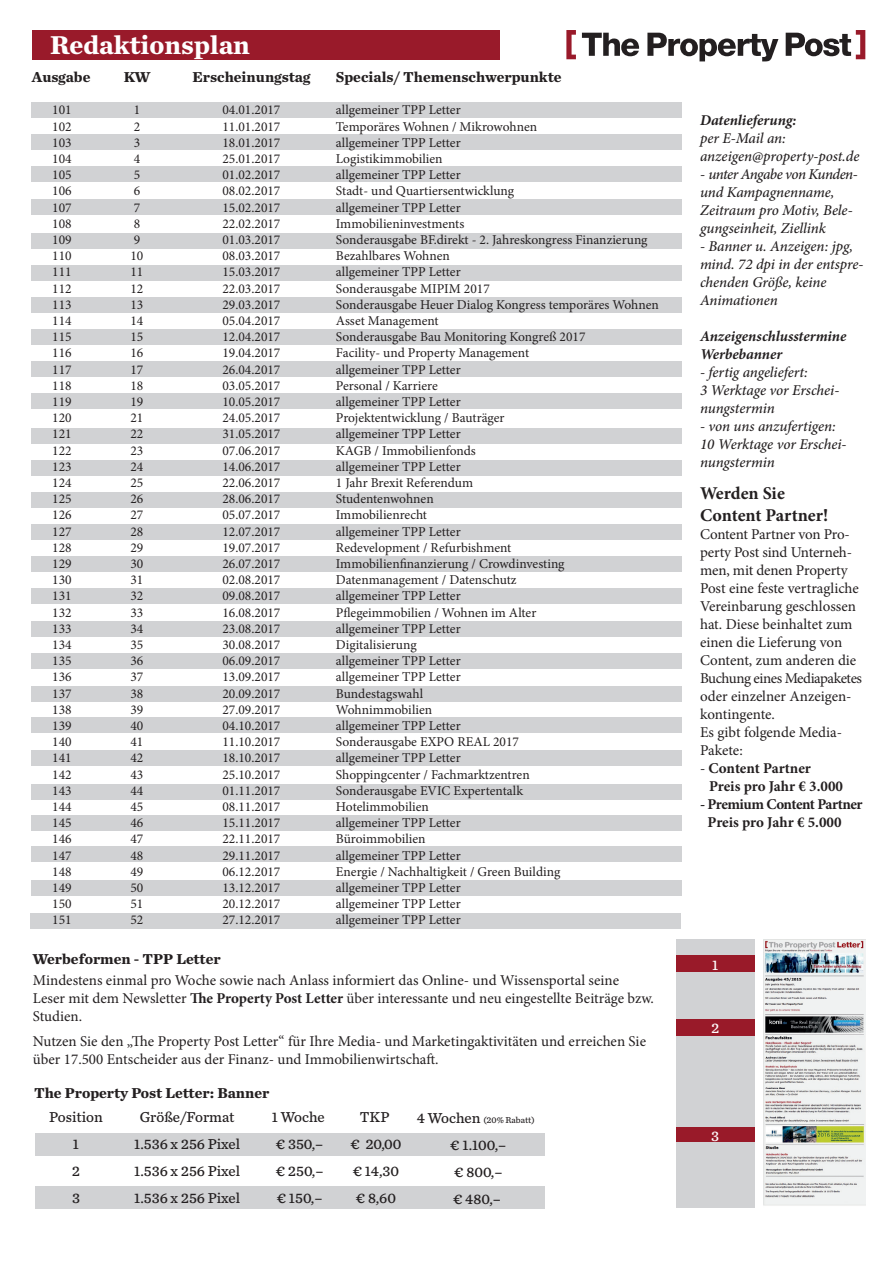
<style>
.page{position:relative;width:893px;height:1263px;background:#fff}
.page>*{position:absolute;margin:0;border:0;box-sizing:border-box;transform-origin:0 0}
.t1{font:700 27px "Chronicle Text G4";color:#fff}
.t2{font:700 18px/21.6px "Minion Pro";letter-spacing:-.005em;color:#231f20}
.t3{font:15px/18px "Minion Pro";color:#231f20}
.t4{font:italic 500 15px/18px "Minion Pro";letter-spacing:-.01em;color:#231f20}
.t5{font:15px/27px "Chronicle Text G4";color:#231f20;text-align:center}
.t6{font:700 15px "Chronicle Text G4";color:#231f20}
.t7{font:italic 700 15px/18px "Minion Pro";letter-spacing:-.005em;color:#231f20}
.t8{font:700 15px/18px "Minion Pro";letter-spacing:-.03em;color:#231f20}
.t9{font:700 15px/18px "Minion Pro";letter-spacing:-.01em;color:#231f20}
.t10{font:15px "Chronicle Text G4";color:#fff}
.t11{font:13.5px/16.2px "Minion Pro";color:#231f20;text-align:justify}
.t12{font:9px "Chronicle Text G4";color:#231f20}
.s1{font-weight:700}
.s2{font-size:15px}
.s3{font-weight:500;font-style:italic}
</style>
<div class="page">
<div style="left:31px;top:102px;width:651px;height:16px;background:#d1d2d4"></div>
<div style="left:31px;top:135px;width:651px;height:15px;background:#d1d2d4"></div>
<div style="left:31px;top:167px;width:651px;height:15px;background:#d1d2d4"></div>
<div style="left:31px;top:199px;width:651px;height:15px;background:#d1d2d4"></div>
<div style="left:31px;top:233px;width:651px;height:16px;background:#d1d2d4"></div>
<div style="left:31px;top:265px;width:651px;height:16px;background:#d1d2d4"></div>
<div style="left:31px;top:297px;width:651px;height:16px;background:#d1d2d4"></div>
<div style="left:31px;top:329px;width:651px;height:16px;background:#d1d2d4"></div>
<div style="left:31px;top:362px;width:651px;height:15px;background:#d1d2d4"></div>
<div style="left:31px;top:394px;width:651px;height:15px;background:#d1d2d4"></div>
<div style="left:31px;top:428px;width:651px;height:15px;background:#d1d2d4"></div>
<div style="left:31px;top:460px;width:651px;height:15px;background:#d1d2d4"></div>
<div style="left:31px;top:492px;width:651px;height:15px;background:#d1d2d4"></div>
<div style="left:31px;top:524px;width:651px;height:15px;background:#d1d2d4"></div>
<div style="left:31px;top:556px;width:651px;height:15px;background:#d1d2d4"></div>
<div style="left:31px;top:588px;width:651px;height:16px;background:#d1d2d4"></div>
<div style="left:31px;top:621px;width:651px;height:16px;background:#d1d2d4"></div>
<div style="left:31px;top:653px;width:651px;height:16px;background:#d1d2d4"></div>
<div style="left:31px;top:686px;width:651px;height:16px;background:#d1d2d4"></div>
<div style="left:31px;top:717px;width:651px;height:16px;background:#d1d2d4"></div>
<div style="left:31px;top:751px;width:651px;height:15px;background:#d1d2d4"></div>
<div style="left:31px;top:784px;width:651px;height:15px;background:#d1d2d4"></div>
<div style="left:31px;top:815px;width:651px;height:15px;background:#d1d2d4"></div>
<div style="left:31px;top:847px;width:651px;height:15px;background:#d1d2d4"></div>
<div style="left:31px;top:880px;width:651px;height:16px;background:#d1d2d4"></div>
<div style="left:31px;top:913px;width:650px;height:15px;background:#d1d2d4"></div>
<div style="left:676px;top:940px;width:78px;height:268px;background:#d1d2d4"></div>
<div style="left:35px;top:1133px;width:510px;height:23px;background:#d1d2d4"></div>
<div style="left:35px;top:1186px;width:510px;height:22px;background:#d1d2d4"></div>
<svg style="left:566px;top:30px;width:10px;height:29px"></svg>
<svg style="left:582px;top:33px;width:57px;height:23px"></svg>
<svg style="left:647px;top:33px;width:131px;height:28px"></svg>
<svg style="left:786px;top:30px;width:79px;height:29px"></svg>
<div style="left:32px;top:30px;width:467px;height:29px;background:#991a2a"></div>
<img style="left:764px;top:939px;width:101px;height:267px">
<div style="left:676px;top:955px;width:78px;height:17px;background:#991a29"></div>
<div style="left:676px;top:1019px;width:78px;height:16px;background:#991a29"></div>
<div style="left:676px;top:1128px;width:78px;height:14px;background:#991a29"></div>
<h1 class="t1" style="left:50px;top:23px;width:201px">Redaktionsplan</h1>
<p class="t6" style="left:32px;top:65px;width:60px">Ausgabe</p>
<p class="t11" style="left:52px;top:102px;width:21px">101<br>102<br>103<br>104<br>105<br>106<br>107<br>108<br>109<br>110<br>111<br>112<br>113<br>114<br>115<br>116<br>117<br>118<br>119<br>120<br>121<br>122<br>123<br>124<br>125<br>126<br>127<br>128<br>129<br>130<br>131<br>132<br>133<br>134<br>135<br>136<br>137<br>138<br>139<br>140<br>141<br>142<br>143<br>144<br>145<br>146<br>147<br>148<br>149<br>150<br>151</p>
<p class="t6" style="left:124px;top:65px;width:28px">KW</p>
<p class="t11" style="left:130px;top:102px;width:14px;text-align:left">1<br>2<br>3<br>4<br>5<br>6<br>7<br>8<br>9<br>10<br>11<br>12<br>13<br>14<br>15<br>16<br>17<br>18<br>19<br>21<br>22<br>23<br>24<br>25<br>26<br>27<br>28<br>29<br>30<br>31<br>32<br>33<br>34<br>35<br>36<br>37<br>38<br>39<br>40<br>41<br>42<br>43<br>44<br>45<br>46<br>47<br>48<br>49<br>50<br>51<br>52</p>
<p class="t6" style="left:192px;top:65px;width:120px">Erscheinungstag</p>
<p class="t11" style="left:222px;top:102px;width:59px">04.01.2017<br>11.01.2017<br>18.01.2017<br>25.01.2017<br>01.02.2017<br>08.02.2017<br>15.02.2017<br>22.02.2017<br>01.03.2017<br>08.03.2017<br>15.03.2017<br>22.03.2017<br>29.03.2017<br>05.04.2017<br>12.04.2017<br>19.04.2017<br>26.04.2017<br>03.05.2017<br>10.05.2017<br>24.05.2017<br>31.05.2017<br>07.06.2017<br>14.06.2017<br>22.06.2017<br>28.06.2017<br>05.07.2017<br>12.07.2017<br>19.07.2017<br>26.07.2017<br>02.08.2017<br>09.08.2017<br>16.08.2017<br>23.08.2017<br>30.08.2017<br>06.09.2017<br>13.09.2017<br>20.09.2017<br>27.09.2017<br>04.10.2017<br>11.10.2017<br>18.10.2017<br>25.10.2017<br>01.11.2017<br>08.11.2017<br>15.11.2017<br>22.11.2017<br>29.11.2017<br>06.12.2017<br>13.12.2017<br>20.12.2017<br>27.12.2017</p>
<p class="t6" style="left:32px;top:947px;width:190px">Werbeformen - TPP Letter</p>
<p class="t6" style="left:336px;top:65px;width:227px">Specials/ Themenschwerpunkte</p>
<p class="t11" style="left:336px;top:102px;width:324px;text-align:left">allgemeiner TPP Letter<br>Temporäres Wohnen / Mikrowohnen<br>allgemeiner TPP Letter<br>Logistikimmobilien<br>allgemeiner TPP Letter<br>Stadt- und Quartiersentwicklung<br>allgemeiner TPP Letter<br>Immobilieninvestments<br>Sonderausgabe BF.direkt - 2. Jahreskongress Finanzierung<br>Bezahlbares Wohnen<br>allgemeiner TPP Letter<br>Sonderausgabe MIPIM 2017<br>Sonderausgabe Heuer Dialog Kongress temporäres Wohnen<br>Asset Management<br>Sonderausgabe Bau Monitoring Kongreß 2017<br>Facility- und Property Management<br>allgemeiner TPP Letter<br>Personal / Karriere<br>allgemeiner TPP Letter<br>Projektentwicklung / Bauträger<br>allgemeiner TPP Letter<br>KAGB / Immobilienfonds<br>allgemeiner TPP Letter<br>1 Jahr Brexit Referendum<br>Studentenwohnen<br>Immobilienrecht<br>allgemeiner TPP Letter<br>Redevelopment / Refurbishment<br>Immobilienfinanzierung / Crowdinvesting<br>Datenmanagement / Datenschutz<br>allgemeiner TPP Letter<br>Pflegeimmobilien / Wohnen im Alter<br>allgemeiner TPP Letter<br>Digitalisierung<br>allgemeiner TPP Letter<br>allgemeiner TPP Letter<br>Bundestagswahl<br>Wohnimmobilien<br>allgemeiner TPP Letter<br>Sonderausgabe EXPO REAL 2017<br>allgemeiner TPP Letter<br>Shoppingcenter / Fachmarktzentren<br>Sonderausgabe EVIC Expertentalk<br>Hotelimmobilien<br>allgemeiner TPP Letter<br>Büroimmobilien<br>allgemeiner TPP Letter<br>Energie / Nachhaltigkeit / Green Building<br>allgemeiner TPP Letter<br>allgemeiner TPP Letter<br>allgemeiner TPP Letter</p>
<p class="t3" style="left:33px;top:971px;width:623px">Mindestens einmal pro Woche sowie nach Anlass informiert das Online- und Wissensportal seine<br>Leser mit dem Newsletter <span class="s1">The Property Post Letter</span> über interessante und neu eingestellte Beiträge bzw.<br>Studien.</p>
<p class="t3" style="left:33px;top:1032px;width:615px">Nutzen Sie den „The Property Post Letter“ für Ihre Media- und Marketingaktivitäten und erreichen Sie über 17.500 Entscheider aus der Finanz- und Immobilienwirtschaft.</p>
<p class="t6" style="left:34px;top:1081px;width:237px">The Property Post Letter: Banner</p>
<p class="t5" style="left:49px;top:1103px;width:55px">Position<br>1<br>2<br>3</p>
<p class="t5" style="left:134px;top:1103px;width:107px">Größe/Format<br>1.536 x 256 Pixel<br>1.536 x 256 Pixel<br>1.536 x 256 Pixel</p>
<p class="t5" style="left:272px;top:1103px;width:54px;text-align:justify">1 Woche € 350,– € 250,– € 150,–</p>
<p class="t5" style="left:350px;top:1103px;width:53px">TKP<br>€ 20,00 € 14,30 € 8,60</p>
<p class="t12" style="left:417px;top:1113px;width:119px"><span class="s2">4 Wochen</span> (20% Rabatt)</p>
<p class="t5" style="left:450px;top:1130px;width:58px;text-align:left">€ 1.100,– € 800,– € 480,–</p>
<p class="t7" style="left:700px;top:111px;width:98px">Datenlieferung:</p>
<p class="t4" style="left:700px;top:129px;width:161px">per E-Mail an: anzeigen@property-post.de</p>
<p class="t4" style="left:700px;top:165px;width:159px">- unter Angabe von Kunden&shy;und Kampagnenname,<br>Zeitraum pro Motiv, Bele&shy;gungseinheit, Ziellink</p>
<p class="t4" style="left:700px;top:237px;width:165px">- Banner u. Anzeigen: jpg, mind. 72 dpi in der entspre&shy;chenden Größe, keine<br>Animationen</p>
<p class="t7" style="left:700px;top:327px;width:148px">Anzeigenschlusstermine<br>Werbebanner</p>
<p class="t4" style="left:700px;top:363px;width:141px">- fertig angeliefert:<br>3 Werktage vor Erschei&shy;nungstermin</p>
<p class="t4" style="left:700px;top:417px;width:148px">- von uns anzufertigen:<br>10 Werktage vor Erschei&shy;nungstermin</p>
<h2 class="t2" style="left:700px;top:483px;width:130px">Werden Sie<br>Content Partner!</h2>
<p class="t3" style="left:700px;top:525px;width:164px">Content Partner von Pro&shy;perty Post sind Unterneh&shy;men, mit denen Property<br>Post eine feste vertragliche<br>Vereinbarung geschlossen hat. Diese beinhaltet zum einen die Lieferung von<br>Content, zum anderen die<br>Buchung eines Mediapaketes oder einzelner Anzeigen&shy;kontingente.<br>Es gibt folgende Media-<br>Pakete:</p>
<p class="t9" style="left:709px;top:759px;width:136px;text-indent:-9px"><span class="s3">-</span> Content Partner<br>Preis pro Jahr € 3.000</p>
<p class="t8" style="left:707px;top:795px;width:157px;text-indent:-8px">- Premium Content Partner<br>Preis pro Jahr € 5.000</p>
<p class="t10" style="left:712px;top:953px;width:8px">1</p>
<p class="t10" style="left:711px;top:1016px;width:10px">2</p>
<p class="t10" style="left:711px;top:1124px;width:9px">3</p>
</div>
